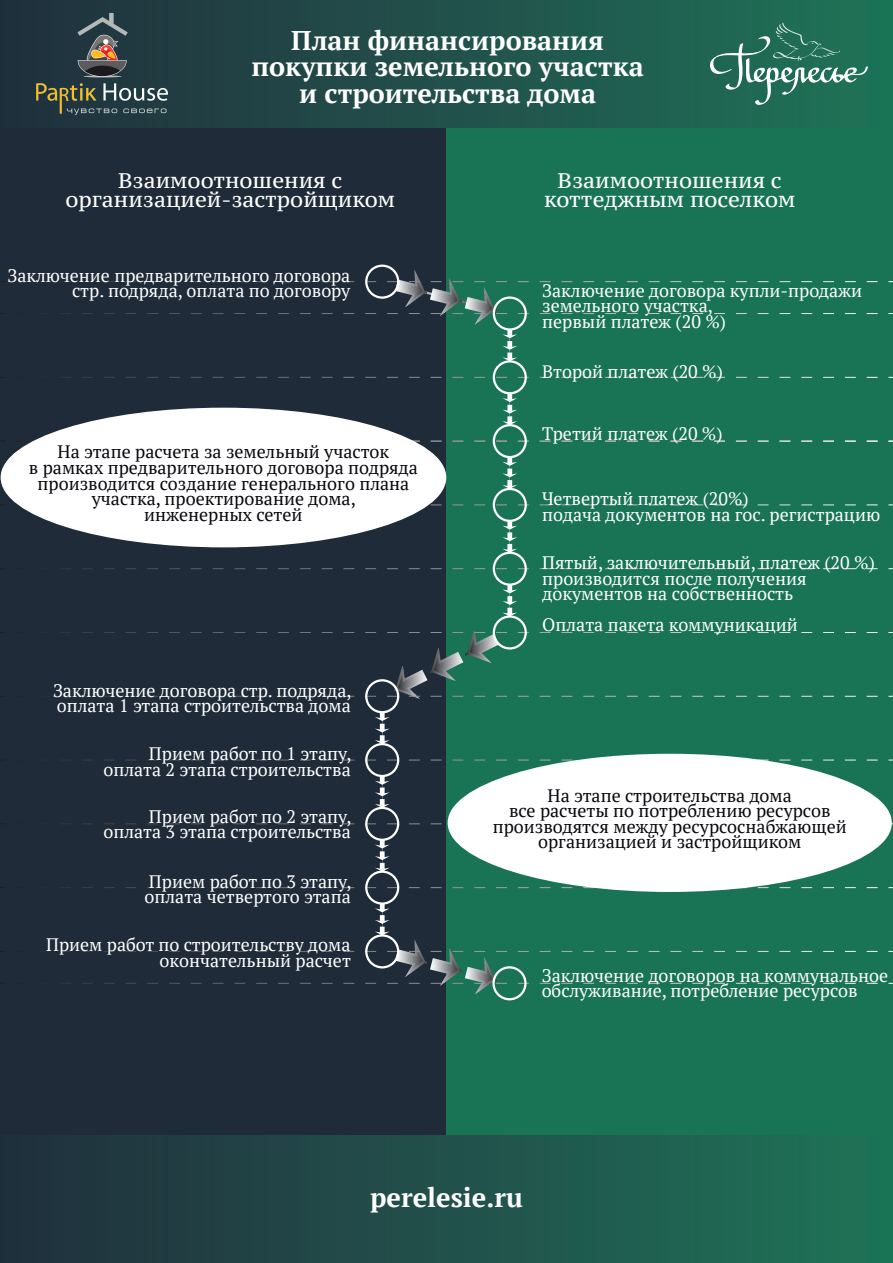
<style>
.page{position:relative;width:893px;height:1263px;background:#fff}
.page>*{position:absolute;margin:0;border:0;box-sizing:border-box;transform-origin:0 0}
.t1{font:700 27px/26.4px "PT Serif";color:#fff;text-align:center}
.t2{font:21px/19.2px "PT Serif Caption";color:#fff;text-align:center}
.t3{font:18px/15.6px "PT Serif";color:#fff}
.t4{font:18px/15.6px "PT Serif";color:#07080d;text-align:center}
</style>
<div class="page">
<div style="left:0;top:0;width:447px;height:1263px;background:#202b39"></div>
<div style="left:447px;top:0;width:446px;height:1263px;background:#197455"></div>
<div style="left:0;top:0;width:893px;height:128px;background:linear-gradient(to right,#222f3d,#1f7358)"></div>
<div style="left:0;top:1135px;width:893px;height:128px;background:linear-gradient(to right,#212f3d,#1f7358)"></div>
<svg style="left:502px;top:393px;width:15px;height:32px"></svg>
<svg style="left:502px;top:457px;width:15px;height:32px"></svg>
<svg style="left:502px;top:521px;width:15px;height:32px"></svg>
<svg style="left:502px;top:585px;width:15px;height:30px"></svg>
<svg style="left:375px;top:712px;width:15px;height:32px"></svg>
<svg style="left:375px;top:776px;width:15px;height:32px"></svg>
<svg style="left:375px;top:840px;width:15px;height:30px"></svg>
<svg style="left:16px;top:264px;width:877px;height:97px"></svg>
<svg style="left:17px;top:377px;width:876px;height:1px"></svg>
<svg style="left:16px;top:441px;width:877px;height:1px"></svg>
<svg style="left:16px;top:887px;width:877px;height:1px"></svg>
<svg style="left:17px;top:823px;width:876px;height:1px"></svg>
<svg style="left:17px;top:760px;width:876px;height:1px"></svg>
<svg style="left:16px;top:631px;width:877px;height:71px"></svg>
<svg style="left:17px;top:568px;width:876px;height:1px"></svg>
<svg style="left:17px;top:504px;width:876px;height:1px"></svg>
<svg style="left:16px;top:903px;width:877px;height:91px"></svg>
<div style="left:365px;top:265px;width:34px;height:34px;border:2px solid #fff;border-radius:50%"></div>
<div style="left:493px;top:296px;width:34px;height:35px;border:2px solid #fff;border-radius:50%"></div>
<div style="left:493px;top:360px;width:34px;height:34px;border:2px solid #fff;border-radius:50%"></div>
<div style="left:493px;top:424px;width:34px;height:34px;border:2px solid #fff;border-radius:50%"></div>
<div style="left:493px;top:488px;width:34px;height:34px;border:2px solid #fff;border-radius:50%"></div>
<div style="left:493px;top:552px;width:34px;height:34px;border:2px solid #fff;border-radius:50%"></div>
<div style="left:493px;top:615px;width:34px;height:34px;border:2px solid #fff;border-radius:50%"></div>
<div style="left:365px;top:679px;width:34px;height:34px;border:2px solid #fff;border-radius:50%"></div>
<div style="left:365px;top:743px;width:34px;height:34px;border:2px solid #fff;border-radius:50%"></div>
<div style="left:365px;top:807px;width:34px;height:34px;border:2px solid #fff;border-radius:50%"></div>
<div style="left:365px;top:870px;width:34px;height:35px;border:2px solid #fff;border-radius:50%"></div>
<div style="left:365px;top:934px;width:34px;height:34px;border:2px solid #fff;border-radius:50%"></div>
<div style="left:492px;top:966px;width:35px;height:34px;border:2px solid #fff;border-radius:50%"></div>
<div style="left:448px;top:754px;width:444px;height:138px;background:#fff;border-radius:50%"></div>
<div style="left:1px;top:408px;width:445px;height:139px;background:#fff;border-radius:50%"></div>
<svg style="left:709px;top:23px;width:159px;height:83px"></svg>
<img style="left:37px;top:13px;width:131px;height:102px">
<h1 class="t1" style="left:251px;top:27px;width:394px">План финансирования покупки земельного участка и строительства дома</h1>
<p class="t2" style="left:65px;top:171px;width:331px">Взаимоотношения с организацией-застройщиком</p>
<p class="t2" style="left:544px;top:171px;width:253px">Взаимоотношения с коттеджным поселком</p>
<p class="t3" style="left:7px;top:267px;width:344px;text-align:right">Заключение предварительного договора стр. подряда, оплата по договору</p>
<p class="t4" style="left:29px;top:444px;width:391px">На этапе расчета за земельный участок<br>в рамках предварительного договора подряда производится создание генерального плана участка, проектирование дома,<br>инженерных сетей</p>
<p class="t3" style="left:53px;top:682px;width:300px">Заключение договора стр. подряда, оплата 1 этапа строительства дома</p>
<p class="t3" style="left:103px;top:746px;width:250px;text-align:right">Прием работ по 1 этапу, оплата 2 этапа строительства</p>
<p class="t3" style="left:103px;top:808px;width:250px;text-align:right">Прием работ по 2 этапу, оплата 3 этапа строительства</p>
<p class="t3" style="left:145px;top:873px;width:208px">Прием работ по 3 этапу, оплата четвертого этапа</p>
<p class="t3" style="left:46px;top:937px;width:306px;text-align:right">Прием работ по строительству дома окончательный расчет</p>
<p class="t3" style="left:542px;top:282px;width:322px">Заключение договора купли-продажи земельного участка,<br>первый платеж (20 %)</p>
<p class="t3" style="left:542px;top:363px;width:182px">Второй платеж (20 %)</p>
<p class="t3" style="left:542px;top:425px;width:182px">Третий платеж (20 %)</p>
<p class="t3" style="left:542px;top:491px;width:339px">Четвертый платеж (20%)<br>подача документов на гос. регистрацию</p>
<p class="t3" style="left:542px;top:554px;width:334px">Пятый, заключительный, платеж (20 %) производится после получения документов на собственность</p>
<p class="t3" style="left:542px;top:617px;width:257px">Оплата пакета коммуникаций</p>
<p class="t4" style="left:493px;top:787px;width:355px">На этапе строительства дома<br>все расчеты по потреблению ресурсов производятся между ресурсоснабжающей организацией и застройщиком</p>
<p class="t3" style="left:542px;top:967px;width:348px">Заключение договоров на коммунальное обслуживание, потребление ресурсов</p>
<h1 class="t1" style="left:370px;top:1184px;width:154px">perelesie.ru</h1>
</div>
